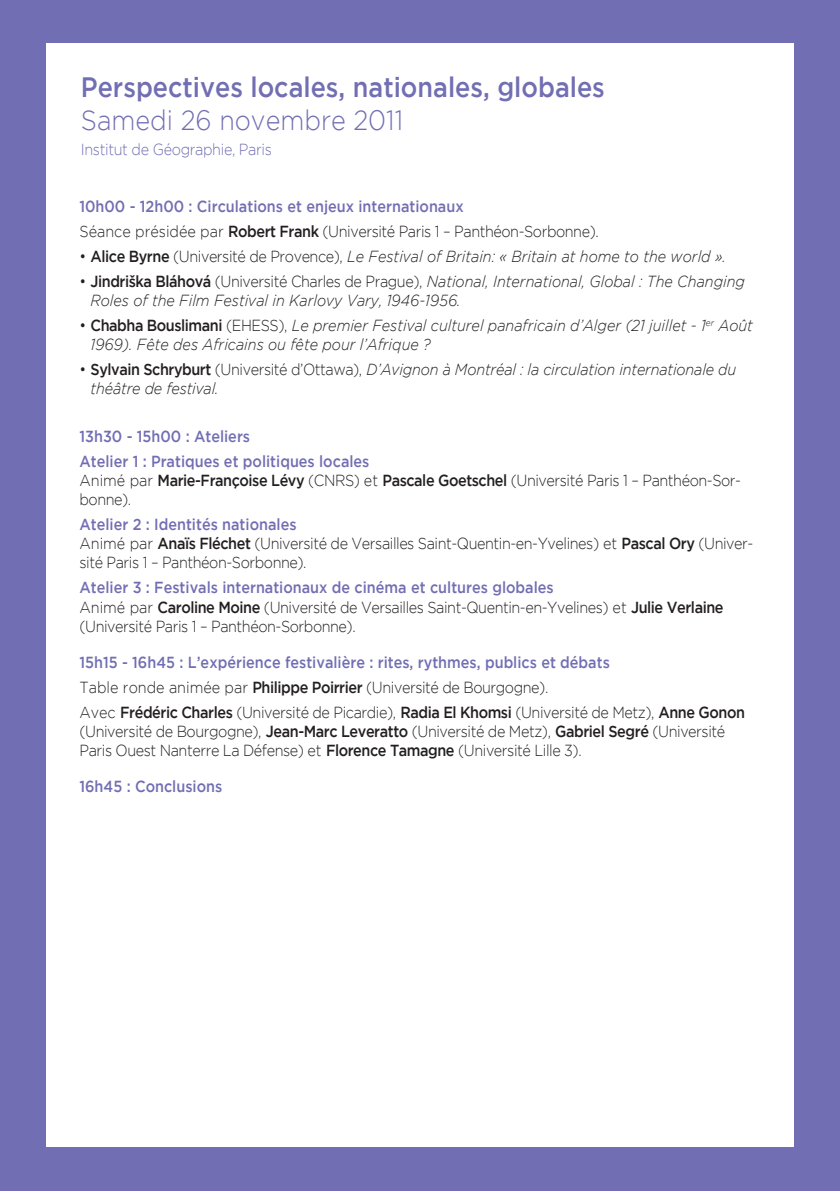
<style>
.page{position:relative;width:840px;height:1191px;background:#fff}
.page>*{position:absolute;margin:0;border:0;box-sizing:border-box;transform-origin:0 0}
.t1{font:500 28px "Gotham";color:#716eb3;scale:.9 1}
.t2{font:300 28px "Gotham";color:#716eb3;scale:.9 1}
.t3{font:300 16px/19.2px "Gotham";letter-spacing:-.03em;color:#231f20;scale:.9 1}
.t4{font:italic 300 16px/19.2px "Gotham";color:#231f20;scale:.9 1}
.t5{font:500 16px "Gotham";color:#716eb3;scale:.9 1}
.t6{font:300 16px "Gotham";letter-spacing:-.025em;color:#716eb3;scale:.9 1}
.s1{font-weight:500}
.s2{font-style:normal}
.s3{font-weight:500;font-style:normal}
</style>
<div class="page">
<div style="left:0;top:0;width:839px;height:1191px;background:#716eb3"></div>
<div style="left:46px;top:44px;width:747px;height:1103px;background:#fff"></div>
<p class="t1" style="left:81px;top:71px;width:583px">Perspectives locales, nationales, globales</p>
<p class="t2" style="left:81px;top:105px;width:359px">Samedi 26 novembre 2011</p>
<p class="t6" style="left:81px;top:141px;width:214px">Institut de Géographie, Paris</p>
<p class="t5" style="left:79px;top:197px;width:428px">10h00 - 12h00 : Circulations et enjeux internationaux</p>
<p class="t3" style="left:79px;top:222px;width:578px">Séance présidée par <span class="s1">Robert Frank</span> (Université Paris 1 – Panthéon-Sorbonne).</p>
<p class="t4" style="left:79px;top:247px;width:719px"><span class="s2">•</span> <span class="s3">Alice Byrne</span> <span class="s2">(Université de Provence),</span> Le Festival of Britain: « Britain at home to the world ».</p>
<p class="t4" style="left:90px;top:272px;width:728px;text-indent:-11px"><span class="s2">•</span> <span class="s3">Jindriška Bláhová</span> <span class="s2">(Université Charles de Prague),</span> National, International, Global : The Changing<br>Roles of the Film Festival in Karlovy Vary, 1946-1956.</p>
<p class="t4" style="left:90px;top:316px;width:737px;text-indent:-11px"><span class="s2">•</span> <span class="s3">Chabha Bouslimani</span> <span class="s2">(EHESS),</span> Le premier Festival culturel panafricain d’Alger (21 juillet - 1<sup>er</sup> Août<br>1969). Fête des Africains ou fête pour l’Afrique ?</p>
<p class="t4" style="left:90px;top:360px;width:718px;text-indent:-11px"><span class="s2">•</span> <span class="s3">Sylvain Schryburt</span> <span class="s2">(Université d’Ottawa),</span> D’Avignon à Montréal : la circulation internationale du théâtre de festival.</p>
<p class="t5" style="left:79px;top:427px;width:191px">13h30 - 15h00 : Ateliers</p>
<p class="t5" style="left:79px;top:452px;width:323px">Atelier 1 : Pratiques et politiques locales</p>
<p class="t3" style="left:79px;top:470px;width:736px">Animé par <span class="s1">Marie-Françoise Lévy</span> (CNRS) et <span class="s1">Pascale Goetschel</span> (Université Paris 1 – Panthéon-Sor&shy;bonne).</p>
<p class="t5" style="left:79px;top:515px;width:243px">Atelier 2 : Identités nationales</p>
<p class="t3" style="left:79px;top:534px;width:749px">Animé par <span class="s1">Anaïs Fléchet</span> (Université de Versailles Saint-Quentin-en-Yvelines) et <span class="s1">Pascal Ory</span> (Univer&shy;sité Paris 1 – Panthéon-Sorbonne).</p>
<p class="t5" style="left:79px;top:578px;width:528px">Atelier 3 : Festivals internationaux de cinéma et cultures globales</p>
<p class="t3" style="left:79px;top:597px;width:716px">Animé par <span class="s1">Caroline Moine</span> (Université de Versailles Saint-Quentin-en-Yvelines) et <span class="s1">Julie Verlaine </span>(Université Paris 1 – Panthéon-Sorbonne).</p>
<p class="t5" style="left:79px;top:653px;width:590px">15h15 - 16h45 : L’expérience festivalière : rites, rythmes, publics et débats</p>
<p class="t3" style="left:79px;top:677px;width:522px">Table ronde animée par <span class="s1">Philippe Poirrier</span> (Université de Bourgogne).</p>
<p class="t3" style="left:79px;top:702px;width:740px">Avec <span class="s1">Frédéric Charles</span> (Université de Picardie), <span class="s1">Radia El Khomsi</span> (Université de Metz), <span class="s1">Anne Gonon </span>(Université de Bourgogne), <span class="s1">Jean-Marc Leveratto</span> (Université de Metz), <span class="s1">Gabriel Segré</span> (Université<br>Paris Ouest Nanterre La Défense) et <span class="s1">Florence Tamagne</span> (Université Lille 3).</p>
<p class="t5" style="left:79px;top:777px;width:160px">16h45 : Conclusions</p>
</div>
